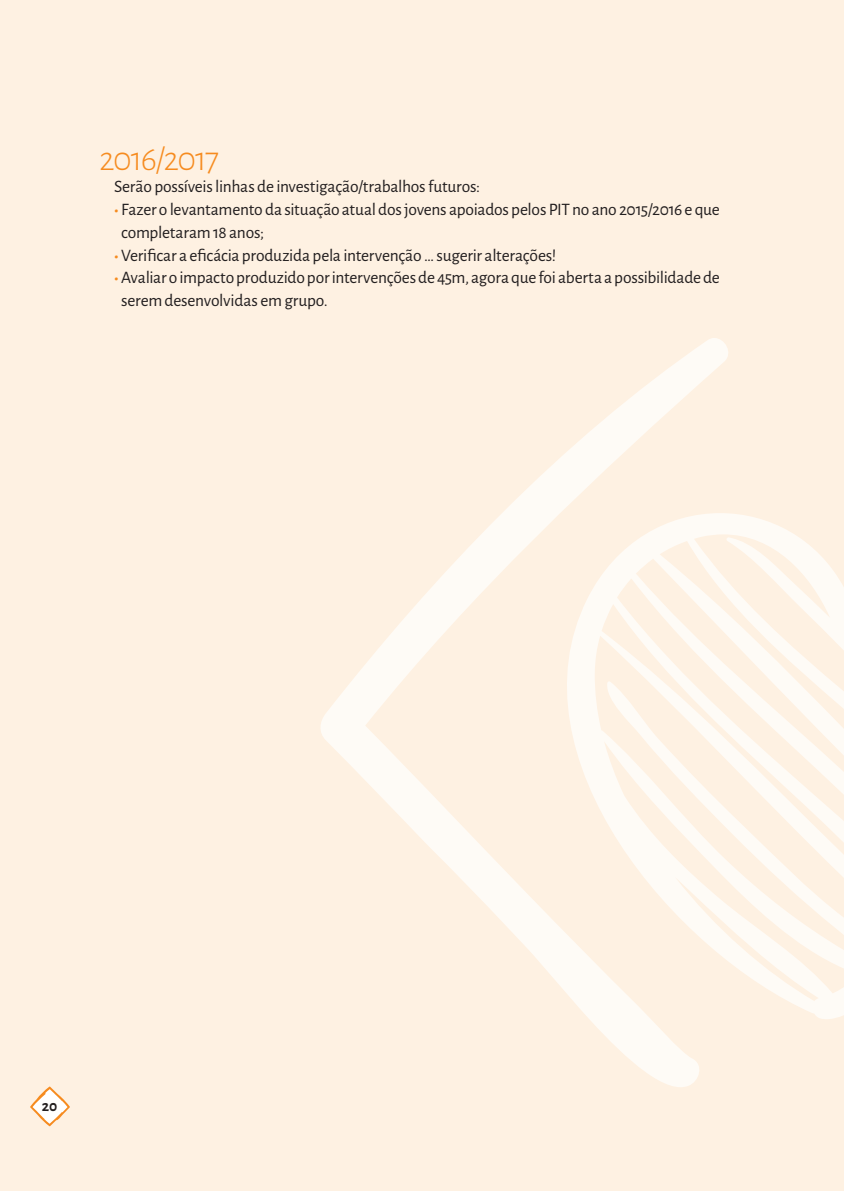
<style>
.page{position:relative;width:844px;height:1191px;background:#fff}
.page>*{position:absolute;margin:0;border:0;box-sizing:border-box;transform-origin:0 0}
.t1{font:300 35px "Alegreya Sans";color:#f68b1f}
.t2{font:17.5px/22.8px "Alegreya Sans";letter-spacing:-.015em;color:#231f20}
.t3{font:700 15.75px "Alegreya Sans";color:#231f20}
.s1{font-weight:700;font-size:16.62px;color:#f68b1f}
</style>
<div class="page">
<div style="left:0;top:0;width:843px;height:1191px;background:#fef1e2"></div>
<svg style="left:321px;top:338px;width:407px;height:749px"></svg>
<svg style="left:508px;top:513px;width:335px;height:506px"></svg>
<svg style="left:30px;top:1086px;width:40px;height:40px"></svg>
<h1 class="t1" style="left:99px;top:136px;width:121px">2016/2017</h1>
<p class="t2" style="left:114px;top:174px;width:367px">Serão possíveis linhas de investigação/trabalhos futuros:</p>
<p class="t2" style="left:121px;top:197px;width:600px;text-indent:-7px"><span class="s1">•</span> Fazer o levantamento da situação atual dos jovens apoiados pelos PIT no ano 2015/2016 e que completaram 18 anos;</p>
<p class="t2" style="left:114px;top:243px;width:443px"><span class="s1">•</span> Verificar a eficácia produzida pela intervenção … sugerir alterações!</p>
<p class="t2" style="left:121px;top:265px;width:600px;text-indent:-7px"><span class="s1">•</span> Avaliar o impacto produzido por intervenções de 45m, agora que foi aberta a possibilidade de serem desenvolvidas em grupo.</p>
<p class="t3" style="left:42px;top:1094px;width:17px">20</p>
</div>
